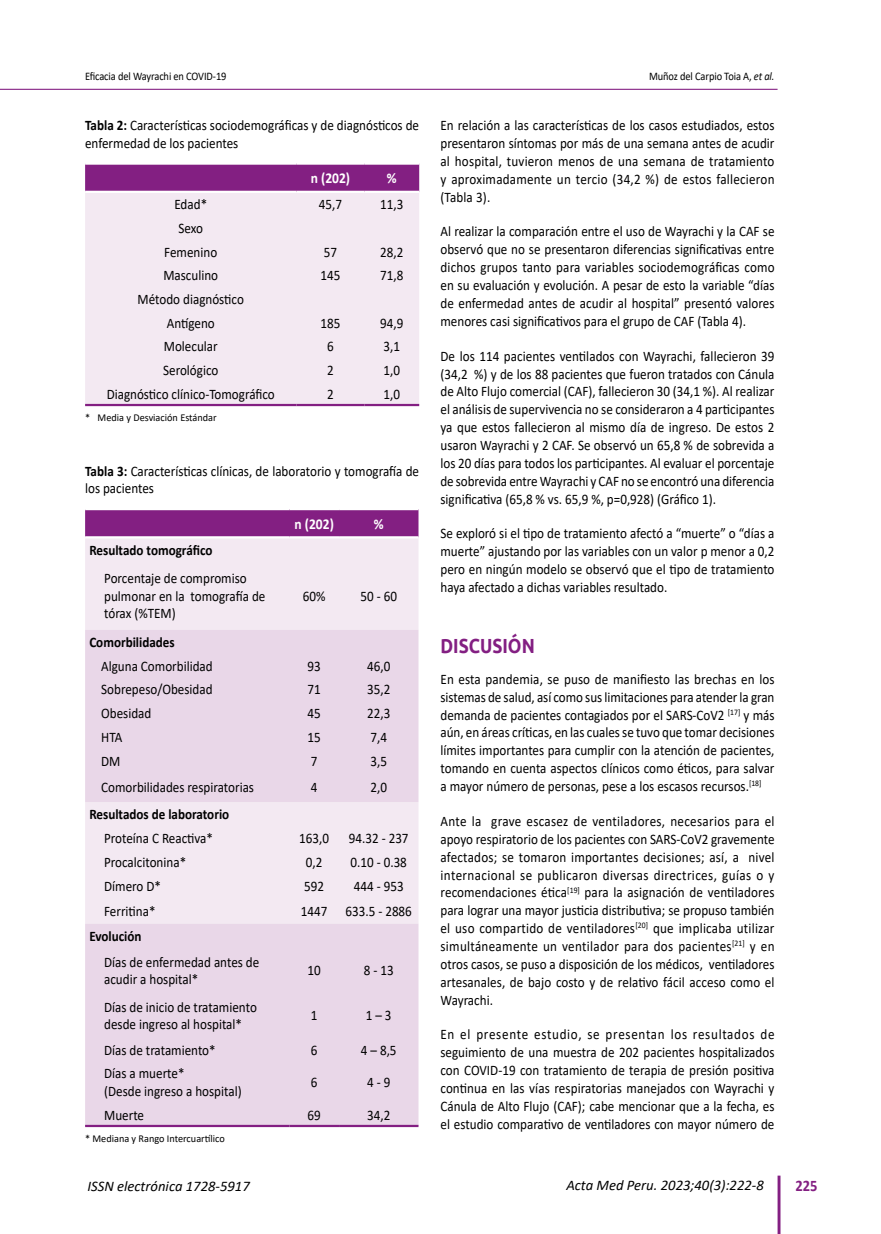
<style>
.page{position:relative;width:881px;height:1234px;background:#fff}
.page>*{position:absolute;margin:0;border:0;box-sizing:border-box;transform-origin:0 0}
.t1{font:700 20.4px "Ubuntu";color:#831f82;scale:.85 1}
.t2{font:700 16.05px "Calibri";color:#831f82;scale:.9 1}
.t3{font:700 15px "Calibri";color:#fff;scale:.9 1}
.t4{font:italic 14.7px "Calibri";color:#000}
.t5{font:14.55px/17.9px "Calibri";color:#000;text-align:justify;scale:.9 1}
.t6{font:700 14.55px "Calibri";color:#000;scale:.9 1}
.t7{font:11.55px "Calibri";letter-spacing:-.01em;color:#000;scale:.9 1}
.t8{font:10.5px "Calibri";color:#000}
.s1{font-style:italic}
.s2{font-weight:700}
</style>
<div class="page">
<hr style="left:777px;top:1175px;width:3px;height:58px;background:#831f82">
<hr style="left:0;top:89px;width:777px;height:1px;background:#831f82">
<div style="left:85px;top:165px;width:334px;height:26px;background:#831f82"></div>
<div style="left:85px;top:193px;width:334px;height:211px;background:#f3e9f2"></div>
<hr style="left:85px;top:404px;width:211px;height:2px;background:#831f82">
<hr style="left:296px;top:404px;width:68px;height:2px;background:#831f82">
<hr style="left:364px;top:404px;width:55px;height:2px;background:#831f82">
<div style="left:85px;top:510px;width:333px;height:26px;background:#831f82"></div>
<div style="left:85px;top:538px;width:333px;height:91px;background:#f3e9f2"></div>
<svg style="left:85px;top:629px;width:333px;height:495px;background:#ebdbea"></svg>
<hr style="left:85px;top:1124px;width:204px;height:2px;background:#831f82">
<hr style="left:289px;top:1124px;width:50px;height:2px;background:#831f82">
<hr style="left:339px;top:1124px;width:79px;height:2px;background:#831f82">
<p class="t7" style="left:85px;top:68px;width:158px">Eficacia del Wayrachi en COVID-19</p>
<p class="t7" style="left:648px;top:68px;width:141px">Muñoz del Carpio Toia A, <span class="s1">et al.</span></p>
<p class="t5" style="left:85px;top:116px;width:372px"><span class="s2">Tabla 2:</span> Características sociodemográficas y de diagnósticos de enfermedad de los pacientes</p>
<p class="t3" style="left:311px;top:168px;width:45px">n (202)</p>
<p class="t3" style="left:387px;top:168px;width:12px">%</p>
<p class="t5" style="left:174px;top:195px;width:38px">Edad*</p>
<p class="t5" style="left:319px;top:195px;width:27px">45,7</p>
<p class="t5" style="left:380px;top:195px;width:27px">11,3</p>
<p class="t5" style="left:164px;top:216px;width:60px;line-height:23.7px;text-align:center">Sexo<br>Femenino</p>
<p class="t5" style="left:324px;top:242px;width:16px">57</p>
<p class="t5" style="left:380px;top:242px;width:27px">28,2</p>
<p class="t5" style="left:163px;top:266px;width:62px">Masculino</p>
<p class="t5" style="left:320px;top:266px;width:24px">145</p>
<p class="t5" style="left:380px;top:266px;width:27px">71,8</p>
<p class="t5" style="left:137px;top:287px;width:120px;line-height:23.7px;text-align:center">Método diagnóstico<br>Antígeno</p>
<p class="t5" style="left:320px;top:313px;width:24px">185</p>
<p class="t5" style="left:380px;top:313px;width:27px">94,9</p>
<p class="t5" style="left:164px;top:337px;width:61px">Molecular</p>
<p class="t5" style="left:327px;top:337px;width:9px">6</p>
<p class="t5" style="left:383px;top:337px;width:20px">3,1</p>
<p class="t5" style="left:163px;top:361px;width:63px">Serológico</p>
<p class="t5" style="left:327px;top:361px;width:9px">2</p>
<p class="t5" style="left:383px;top:361px;width:20px">1,0</p>
<p class="t5" style="left:107px;top:384px;width:188px">Diagnóstico clínico-Tomográfico</p>
<p class="t5" style="left:327px;top:384px;width:9px">2</p>
<p class="t5" style="left:383px;top:384px;width:20px">1,0</p>
<p class="t8" style="left:85px;top:410px;width:133px">* Media y Desviación Estándar</p>
<p class="t5" style="left:85px;top:461px;width:372px"><span class="s2">Tabla 3:</span> Características clínicas, de laboratorio y tomografía de los pacientes</p>
<p class="t3" style="left:294px;top:513px;width:45px">n (202)</p>
<p class="t3" style="left:374px;top:513px;width:12px">%</p>
<p class="t6" style="left:89px;top:539px;width:138px">Resultado tomográfico</p>
<p class="t5" style="left:104px;top:569px;width:180px;text-align:left">Porcentaje de compromiso pulmonar en la tomografía de tórax (%TEM)</p>
<p class="t5" style="left:303px;top:586px;width:27px">60%</p>
<p class="t5" style="left:360px;top:586px;width:42px">50 - 60</p>
<p class="t6" style="left:89px;top:631px;width:96px">Comorbilidades</p>
<p class="t5" style="left:101px;top:656px;width:125px">Alguna Comorbilidad</p>
<p class="t5" style="left:307px;top:656px;width:16px">93</p>
<p class="t5" style="left:367px;top:656px;width:27px">46,0</p>
<p class="t5" style="left:101px;top:680px;width:125px">Sobrepeso/Obesidad</p>
<p class="t5" style="left:307px;top:680px;width:16px">71</p>
<p class="t5" style="left:367px;top:680px;width:27px">35,2</p>
<p class="t5" style="left:101px;top:703px;width:57px">Obesidad</p>
<p class="t5" style="left:307px;top:703px;width:16px">45</p>
<p class="t5" style="left:367px;top:703px;width:27px">22,3</p>
<p class="t5" style="left:101px;top:727px;width:25px">HTA</p>
<p class="t5" style="left:307px;top:727px;width:16px">15</p>
<p class="t5" style="left:370px;top:727px;width:20px">7,4</p>
<p class="t5" style="left:101px;top:751px;width:23px">DM</p>
<p class="t5" style="left:311px;top:751px;width:9px">7</p>
<p class="t5" style="left:370px;top:751px;width:20px">3,5</p>
<p class="t5" style="left:101px;top:778px;width:171px">Comorbilidades respiratorias</p>
<p class="t5" style="left:311px;top:778px;width:9px">4</p>
<p class="t5" style="left:370px;top:778px;width:20px">2,0</p>
<p class="t6" style="left:89px;top:804px;width:157px">Resultados de laboratorio</p>
<p class="t5" style="left:104px;top:828px;width:122px">Proteína C Reactiva*</p>
<p class="t5" style="left:299px;top:828px;width:35px">163,0</p>
<p class="t5" style="left:349px;top:828px;width:68px">94.32 - 237</p>
<p class="t5" style="left:104px;top:852px;width:93px">Procalcitonina*</p>
<p class="t5" style="left:306px;top:852px;width:20px">0,2</p>
<p class="t5" style="left:350px;top:852px;width:64px">0.10 - 0.38</p>
<p class="t5" style="left:104px;top:876px;width:65px">Dímero D*</p>
<p class="t5" style="left:304px;top:876px;width:24px">592</p>
<p class="t5" style="left:354px;top:876px;width:57px">444 - 953</p>
<p class="t5" style="left:104px;top:901px;width:59px">Ferritina*</p>
<p class="t5" style="left:301px;top:901px;width:125px">1447 633.5 - 2886</p>
<p class="t6" style="left:89px;top:925px;width:59px">Evolución</p>
<p class="t5" style="left:104px;top:952px;width:174px">Días de enfermedad antes de acudir a hospital*</p>
<p class="t5" style="left:307px;top:960px;width:16px">10</p>
<p class="t5" style="left:363px;top:960px;width:35px">8 - 13</p>
<p class="t5" style="left:104px;top:997px;width:171px">Días de inicio de tratamiento desde ingreso al hospital*</p>
<p class="t5" style="left:311px;top:1005px;width:9px">1</p>
<p class="t5" style="left:366px;top:1005px;width:30px">1 – 3</p>
<p class="t5" style="left:104px;top:1040px;width:125px">Días de tratamiento*</p>
<p class="t5" style="left:311px;top:1040px;width:9px">6</p>
<p class="t5" style="left:361px;top:1040px;width:41px">4 – 8,5</p>
<p class="t5" style="left:104px;top:1064px;width:154px">Días a muerte*<br>(Desde ingreso a hospital)</p>
<p class="t5" style="left:311px;top:1072px;width:9px">6</p>
<p class="t5" style="left:367px;top:1072px;width:27px">4 - 9</p>
<p class="t5" style="left:104px;top:1105px;width:46px">Muerte</p>
<p class="t5" style="left:307px;top:1105px;width:16px">69</p>
<p class="t5" style="left:367px;top:1105px;width:27px">34,2</p>
<p class="t8" style="left:85px;top:1130px;width:141px">* Mediana y Rango Intercuartílico</p>
<p class="t5" style="left:440px;top:116px;width:372px">En relación a las características de los casos estudiados, estos presentaron síntomas por más de una semana antes de acudir al hospital, tuvieron menos de una semana de tratamiento y aproximadamente un tercio (34,2 %) de estos fallecieron (Tabla 3).</p>
<p class="t5" style="left:440px;top:222px;width:372px">Al realizar la comparación entre el uso de Wayrachi y la CAF se observó que no se presentaron diferencias significativas entre dichos grupos tanto para variables sociodemográficas como en su evaluación y evolución. A pesar de esto la variable “días de enfermedad antes de acudir al hospital” presentó valores menores casi significativos para el grupo de CAF (Tabla 4).</p>
<p class="t5" style="left:440px;top:346px;width:372px">De los 114 pacientes ventilados con Wayrachi, fallecieron 39 (34,2 %) y de los 88 pacientes que fueron tratados con Cánula de Alto Flujo comercial (CAF), fallecieron 30 (34,1 %). Al realizar el análisis de supervivencia no se consideraron a 4 participantes ya que estos fallecieron al mismo día de ingreso. De estos 2 usaron Wayrachi y 2 CAF. Se observó un 65,8 % de sobrevida a los 20 días para todos los participantes. Al evaluar el porcentaje de sobrevida entre Wayrachi y CAF no se encontró una diferencia significativa (65,8 % vs. 65,9 %, p=0,928) (Gráfico 1).</p>
<p class="t5" style="left:440px;top:524px;width:372px">Se exploró si el tipo de tratamiento afectó a “muerte” o “días a muerte” ajustando por las variables con un valor p menor a 0,2 pero en ningún modelo se observó que el tipo de tratamiento haya afectado a dichas variables resultado.</p>
<h1 class="t1" style="left:440px;top:632px;width:112px">DISCUSIÓN</h1>
<p class="t5" style="left:440px;top:669px;width:372px">En esta pandemia, se puso de manifiesto las brechas en los sistemas de salud, así como sus limitaciones para atender la gran demanda de pacientes contagiados por el SARS-CoV2 <sup>[17]</sup> y más aún, en áreas críticas, en las cuales se tuvo que tomar decisiones límites importantes para cumplir con la atención de pacientes, tomando en cuenta aspectos clínicos como éticos, para salvar a mayor número de personas, pese a los escasos recursos.<sup>[18]</sup></p>
<p class="t5" style="left:440px;top:811px;width:372px">Ante la grave escasez de ventiladores, necesarios para el apoyo respiratorio de los pacientes con SARS-CoV2 gravemente afectados; se tomaron importantes decisiones; así, a nivel internacional se publicaron diversas directrices, guías o y recomendaciones ética<sup>[19]</sup> para la asignación de ventiladores para lograr una mayor justicia distributiva; se propuso también el uso compartido de ventiladores<sup>[20]</sup> que implicaba utilizar simultáneamente un ventilador para dos pacientes<sup>[21]</sup> y en otros casos, se puso a disposición de los médicos, ventiladores artesanales, de bajo costo y de relativo fácil acceso como el Wayrachi.</p>
<p class="t5" style="left:440px;top:1025px;width:372px">En el presente estudio, se presentan los resultados de seguimiento de una muestra de 202 pacientes hospitalizados con COVID-19 con tratamiento de terapia de presión positiva continua en las vías respiratorias manejados con Wayrachi y Cánula de Alto Flujo (CAF); cabe mencionar que a la fecha, es el estudio comparativo de ventiladores con mayor número de</p>
<p class="t4" style="left:566px;top:1174px;width:199px">Acta Med Peru. 2023;40(3):222-8</p>
<p class="t4" style="left:87px;top:1175px;width:164px">ISSN electrónica 1728-5917</p>
<p class="t2" style="left:795px;top:1173px;width:26px">225</p>
</div>
